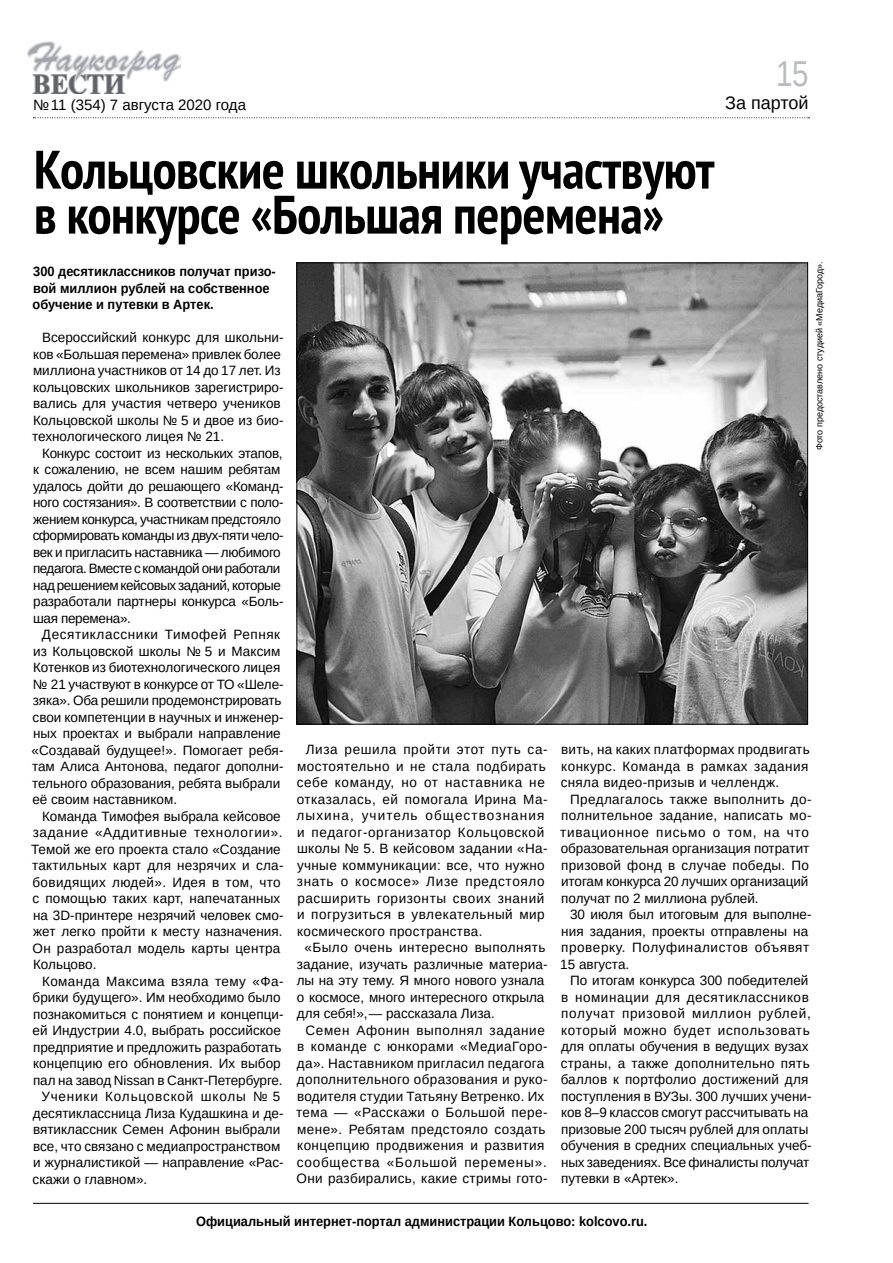
<style>
.page{position:relative;width:893px;height:1263px;background:#fff}
.page>*{position:absolute;margin:0;border:0;box-sizing:border-box;transform-origin:0 0}
.t1{font:700 condensed 54px/45px "PT Sans";letter-spacing:-.01em;color:#000}
.t2{font:36px "Liberation Sans Narrow";color:#babcc1}
.t3{font:18px "Liberation Sans";color:#000}
.t4{font:15px "Liberation Sans";color:#000}
.t5{font:13.5px/16.5px "Liberation Sans";color:#000}
.t6{font:13.5px/16.5px "Liberation Sans";letter-spacing:-.025em;color:#000}
.t7{font:13.5px "Liberation Sans";letter-spacing:.025em;color:#000}
.t8{font:700 13.5px/16.5px "Liberation Sans";color:#000;scale:.95 1}
.t9{font:13.5px "Liberation Sans";letter-spacing:.035em;color:#000}
.t10{font:13.5px "Liberation Sans";letter-spacing:.045em;color:#000}
.t11{font:13.5px "Liberation Sans";letter-spacing:.03em;color:#000}
.t12{font:13.5px "Liberation Sans";letter-spacing:.06em;color:#000}
.t13{font:13.5px "Liberation Sans";letter-spacing:.04em;color:#000}
.t14{font:13.5px "Liberation Sans";letter-spacing:.05em;color:#000}
.t15{font:13.5px "Liberation Sans";letter-spacing:.08em;color:#000}
.t16{font:13.5px "Liberation Sans";letter-spacing:.055em;color:#000}
.t17{font:9px "Liberation Sans";color:#000}
</style>
<div class="page">
<hr style="left:33px;top:1203px;width:775px;height:1px;background:#000">
<img style="left:28px;top:42px;width:153px;height:51px">
<svg style="left:33px;top:117px;width:776px;height:1px"></svg>
<img style="left:298px;top:264px;width:508px;height:458px">
<p class="t4" style="left:33px;top:95px;width:214px">№ 11 (354) 7 августа 2020 года</p>
<h2 class="t2" style="left:776px;top:53px;width:34px">15</h2>
<h3 class="t3" style="left:725px;top:92px;width:85px">За партой</h3>
<h1 class="t1" style="left:34px;top:146px;width:682px">Кольцовские школьники участвуют в конкурсе «Большая перемена»</h1>
<p class="t8" style="left:33px;top:263px;width:258px">300 десятиклассников получат призо&shy;вой миллион рублей на собственное обучение и путевки в Артек.</p>
<p class="t5" style="left:32px;top:329px;width:253px;text-indent:10px">Всероссийский конкурс для школьни&shy;ков «Большая перемена» привлек более миллиона участников от 14 до 17 лет. Из кольцовских школьников зарегистриро&shy;вались для участия четверо учеников Кольцовской школы № 5 и двое из био&shy;технологического лицея № 21.</p>
<p class="t6" style="left:33px;top:445px;width:252px;text-indent:9px">Конкурс состоит из нескольких этапов, к сожалению, не всем нашим ребятам удалось дойти до решающего «Команд&shy;ного состязания». В соответствии с поло&shy;жением конкурса, участникам предстояло сформировать команды из двух-пяти чело&shy;век и пригласить наставника — любимого педагога. Вместе с командой они работали над решением кейсовых заданий, которые разработали партнеры конкурса «Боль&shy;шая перемена».</p>
<p class="t5" style="left:31px;top:626px;width:254px;text-indent:11px">Десятиклассники Тимофей Репняк из Кольцовской школы № 5 и Максим Котенков из биотехнологического лицея № 21 участвуют в конкурсе от ТО «Шеле&shy;зяка». Оба решили продемонстрировать свои компетенции в научных и инженер&shy;ных проектах и выбрали направление «Создавай будущее!». Помогает ребя&shy;там Алиса Антонова, педагог дополни&shy;тельного образования, ребята выбрали её своим наставником.</p>
<p class="t5" style="left:31px;top:808px;width:254px;text-indent:11px">Команда Тимофея выбрала кейсовое задание «Аддитивные технологии».<br>Темой же его проекта стало «Создание тактильных карт для незрячих и сла&shy;бовидящих людей». Идея в том, что с помощью таких карт, напечатанных на 3D-принтере незрячий человек смо&shy;жет легко пройти к месту назначения.<br>Он разработал модель карты центра<br>Кольцово.</p>
<p class="t11" style="left:42px;top:972px;width:243px">Команда Максима взяла тему «Фа-</p>
<p class="t5" style="left:33px;top:989px;width:250px">брики будущего». Им необходимо было</p>
<p class="t5" style="left:33px;top:1006px;width:252px">познакомиться с понятием и концепци-</p>
<p class="t5" style="left:32px;top:1022px;width:250px">ей Индустрии 4.0, выбрать российское</p>
<p class="t5" style="left:33px;top:1039px;width:250px">предприятие и предложить разработать</p>
<p class="t5" style="left:33px;top:1055px;width:249px">концепцию его обновления. Их выбор</p>
<p class="t5" style="left:33px;top:1072px;width:251px">пал на завод Nissan в Санкт-Петербурге.</p>
<p class="t12" style="left:41px;top:1088px;width:241px">Ученики Кольцовской школы № 5</p>
<p class="t5" style="left:33px;top:1105px;width:252px">десятиклассница Лиза Кудашкина и де-</p>
<p class="t5" style="left:33px;top:1121px;width:249px">вятиклассник Семен Афонин выбрали</p>
<p class="t5" style="left:33px;top:1138px;width:249px">все, что связано с медиапространством</p>
<p class="t5" style="left:33px;top:1154px;width:252px">и журналистикой — направление «Рас-</p>
<p class="t5" style="left:33px;top:1171px;width:116px">скажи о главном».</p>
<p class="t17" style="left:814px;top:450px;width:191px;rotate:-90deg">Фото предоставлено студией «МедиаГород».</p>
<p class="t10" style="left:306px;top:741px;width:243px">Лиза решила пройти этот путь са-</p>
<p class="t9" style="left:297px;top:758px;width:250px">мостоятельно и не стала подбирать</p>
<p class="t14" style="left:297px;top:774px;width:250px">себе команду, но от наставника не</p>
<p class="t13" style="left:297px;top:791px;width:252px">отказалась, ей помогала Ирина Ма-</p>
<p class="t15" style="left:297px;top:807px;width:249px">лыхина, учитель обществознания</p>
<p class="t10" style="left:297px;top:824px;width:249px">и педагог-организатор Кольцовской</p>
<p class="t7" style="left:297px;top:840px;width:252px">школы № 5. В кейсовом задании «На-</p>
<p class="t7" style="left:297px;top:857px;width:249px">учные коммуникации: все, что нужно</p>
<p class="t16" style="left:297px;top:873px;width:250px">знать о космосе» Лизе предстояло</p>
<p class="t10" style="left:297px;top:890px;width:249px">расширить горизонты своих знаний</p>
<p class="t9" style="left:297px;top:906px;width:249px">и погрузиться в увлекательный мир</p>
<p class="t7" style="left:297px;top:923px;width:187px">космического пространства.</p>
<p class="t9" style="left:304px;top:939px;width:243px">«Было очень интересно выполнять</p>
<p class="t5" style="left:297px;top:956px;width:252px">задание, изучать различные материа-</p>
<p class="t5" style="left:297px;top:972px;width:249px">лы на эту тему. Я много нового узнала</p>
<p class="t5" style="left:297px;top:989px;width:249px">о космосе, много интересного открыла</p>
<p class="t5" style="left:297px;top:1005px;width:199px">для себя!», — рассказала Лиза.</p>
<p class="t10" style="left:306px;top:1022px;width:241px">Семен Афонин выполнял задание</p>
<p class="t9" style="left:297px;top:1038px;width:252px">в команде с юнкорами «МедиаГоро-</p>
<p class="t7" style="left:297px;top:1055px;width:249px">да». Наставником пригласил педагога</p>
<p class="t7" style="left:297px;top:1071px;width:252px">дополнительного образования и руко-</p>
<p class="t5" style="left:297px;top:1088px;width:249px">водителя студии Татьяну Ветренко. Их</p>
<p class="t11" style="left:296px;top:1104px;width:253px">тема — «Расскажи о Большой пере-</p>
<p class="t11" style="left:297px;top:1121px;width:250px">мене». Ребятам предстояло создать</p>
<p class="t9" style="left:297px;top:1137px;width:249px">концепцию продвижения и развития</p>
<p class="t12" style="left:297px;top:1154px;width:252px">сообщества «Большой перемены».</p>
<p class="t7" style="left:297px;top:1170px;width:252px">Они разбирались, какие стримы гото-</p>
<p class="t5" style="left:561px;top:741px;width:251px;text-align:justify">вить, на каких платформах продвигать конкурс. Команда в рамках задания сняла видео-призыв и челлендж.</p>
<p class="t5" style="left:560px;top:791px;width:253px;text-indent:10px">Предлагалось также выполнить до&shy;полнительное задание, написать мо&shy;тивационное письмо о том, на что образовательная организация потратит призовой фонд в случае победы. По итогам конкурса 20 лучших организаций получат по 2 миллиона рублей.</p>
<p class="t5" style="left:560px;top:906px;width:253px;text-indent:10px">30 июля был итоговым для выполне&shy;ния задания, проекты отправлены на проверку. Полуфиналистов объявят<br>15 августа.</p>
<p class="t5" style="left:561px;top:972px;width:252px;text-indent:9px">По итогам конкурса 300 победителей в номинации для десятиклассников получат призовой миллион рублей, который можно будет использовать для оплаты обучения в ведущих вузах страны, а также дополнительно пять баллов к портфолио достижений для поступления в ВУЗы. 300 лучших учени&shy;ков 8–9 классов смогут рассчитывать на призовые 200 тысяч рублей для оплаты обучения в средних специальных учеб&shy;ных заведениях. Все финалисты получат путевки в «Артек».</p>
<p class="t8" style="left:196px;top:1214px;width:477px">Официальный интернет-портал администрации Кольцово: kolcovo.ru.</p>
</div>
